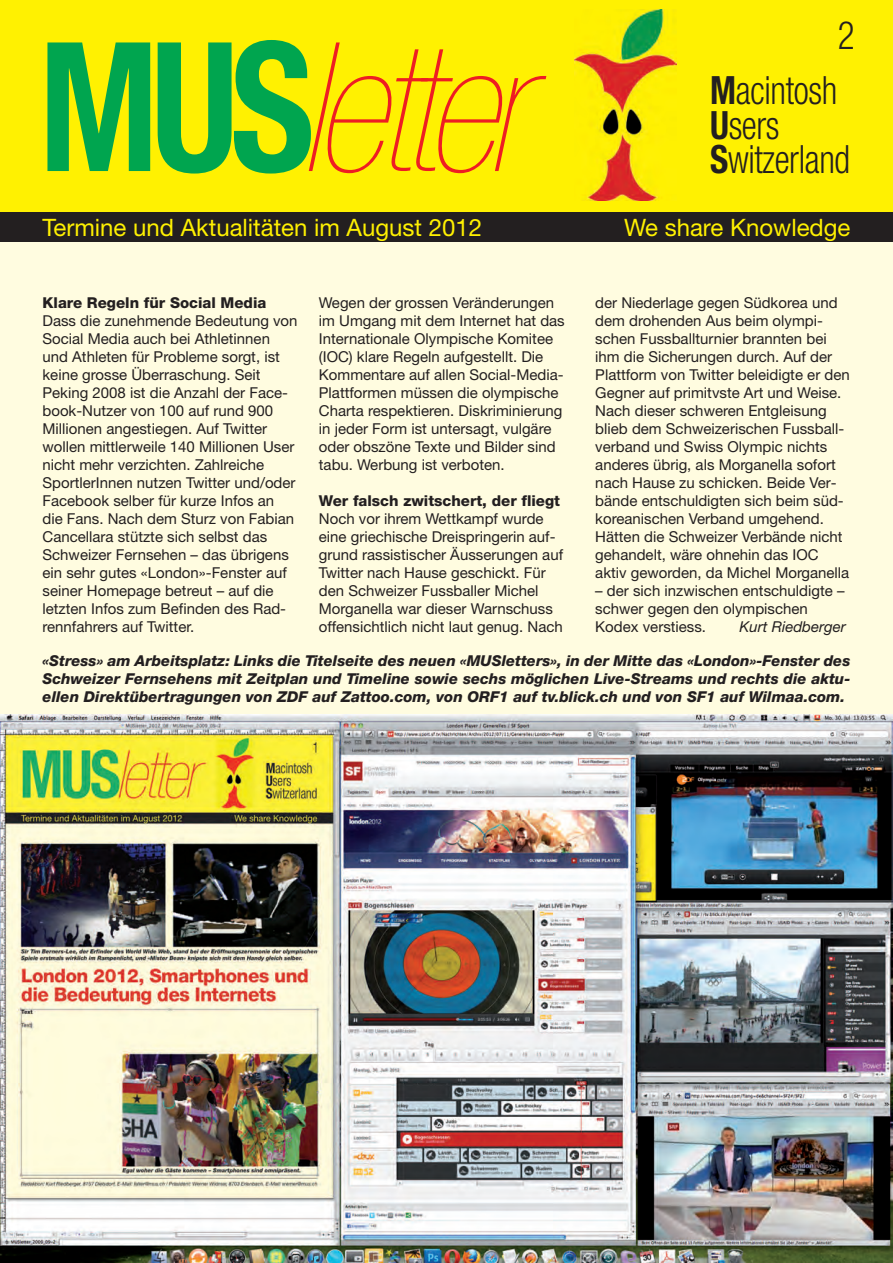
<style>
.page{position:relative;width:893px;height:1263px;background:#fff}
.page>*{position:absolute;margin:0;border:0;box-sizing:border-box;transform-origin:0 0}
.t1{font:italic 900 condensed 180px "Helvetica Neue";letter-spacing:-.05em;color:#ee1d23}
.t2{font:300 condensed 39px/34.5px "Helvetica Neue";letter-spacing:-.01em;color:#231f20;scale:.9 1}
.t3{font:24px "Helvetica Neue";color:#fff101}
.t4{font:15px/18px "Helvetica Neue";color:#231f20}
.t5{font:italic 800 15px/18px "Helvetica Neue";color:#231f20;text-align:justify}
.t6{font:800 15px "Helvetica Neue";color:#231f20}
.t7{font:italic 15px "Helvetica Neue";color:#231f20}
.s1{font-weight:700;font-style:normal;color:#00a54f}
.s2{font-weight:700}
</style>
<div class="page">
<div style="left:0;top:0;width:893px;height:213px;background:#fff101"></div>
<img style="left:575px;top:9px;width:102px;height:191px">
<div style="left:0;top:213px;width:893px;height:34px;background:#231f20"></div>
<div style="left:0;top:242px;width:893px;height:1021px;background:#fffce0"></div>
<img style="left:0;top:714px;width:893px;height:549px">
<h1 class="t1" style="left:39px;top:42px;width:488px"><span class="s1">MUS</span>letter</h1>
<h2 class="t2" style="left:838px;top:21px;width:20px">2</h2>
<h2 class="t2" style="left:710px;top:77px;width:157px"><span class="s2">M</span>acintosh<br><span class="s2">U</span>sers<br><span class="s2">S</span>witzerland</h2>
<h3 class="t3" style="left:43px;top:219px;width:441px">Termine und Aktualitäten im August 2012</h3>
<h3 class="t3" style="left:624px;top:219px;width:228px">We share Knowledge</h3>
<p class="t4" style="left:595px;top:295px;width:256px">der Niederlage gegen Südkorea und dem drohenden Aus beim olympi&shy;schen Fussballturnier brannten bei ihm die Sicherungen durch. Auf der Plattform von Twitter beleidigte er den Gegner auf primitvste Art und Weise.<br>Nach dieser schweren Entgleisung blieb dem Schweizerischen Fussball&shy;verband und Swiss Olympic nichts anderes übrig, als Morganella sofort nach Hause zu schicken. Beide Ver&shy;bände entschuldigten sich beim süd&shy;koreanischen Verband umgehend.<br>Hätten die Schweizer Verbände nicht gehandelt, wäre ohnehin das IOC aktiv geworden, da Michel Morganella</p>
<p class="t4" style="left:595px;top:583px;width:251px">– der sich inzwischen entschuldigte – schwer gegen den olympischen<br>Kodex verstiess.</p>
<p class="t6" style="left:43px;top:298px;width:225px">Klare Regeln für Social Media</p>
<p class="t4" style="left:43px;top:313px;width:257px">Dass die zunehmende Bedeutung von Social Media auch bei Athletinnen und Athleten für Probleme sorgt, ist keine grosse Überraschung. Seit Peking 2008 ist die Anzahl der Face&shy;book-Nutzer von 100 auf rund 900<br>Millionen angestiegen. Auf Twitter wollen mittlerweile 140 Millionen User nicht mehr verzichten. Zahlreiche SportlerInnen nutzen Twitter und/oder Facebook selber für kurze Infos an die Fans. Nach dem Sturz von Fabian Cancellara stützte sich selbst das Schweizer Fernsehen – das übrigens ein sehr gutes «London»-Fenster auf seiner Homepage betreut – auf die letzten Infos zum Befinden des Rad&shy;rennfahrers auf Twitter.</p>
<p class="t4" style="left:319px;top:295px;width:247px">Wegen der grossen Veränderungen im Umgang mit dem Internet hat das Internationale Olympische Komitee (IOC) klare Regeln aufgestellt. Die Kommentare auf allen Social-Media-Plattformen müssen die olympische Charta respektieren. Diskriminierung in jeder Form ist untersagt, vulgäre oder obszöne Texte und Bilder sind tabu. Werbung ist verboten.</p>
<p class="t6" style="left:319px;top:496px;width:243px">Wer falsch zwitschert, der fliegt</p>
<p class="t4" style="left:319px;top:511px;width:246px">Noch vor ihrem Wettkampf wurde eine griechische Dreispringerin auf&shy;grund rassistischer Äusserungen auf Twitter nach Hause geschickt. Für den Schweizer Fussballer Michel Morganella war dieser Warnschuss offensichtlich nicht laut genug. Nach</p>
<p class="t7" style="left:739px;top:622px;width:108px">Kurt Riedberger</p>
<p class="t5" style="left:43px;top:652px;width:809px">«Stress» am Arbeitsplatz: Links die Titelseite des neuen «MUSletters», in der Mitte das «London»-Fenster des Schweizer Fernsehens mit Zeitplan und Timeline sowie sechs möglichen Live-Streams und rechts die aktu&shy;ellen Direktübertragungen von ZDF auf Zattoo.com, von ORF1 auf tv.blick.ch und von SF1 auf Wilmaa.com.</p>
</div>
